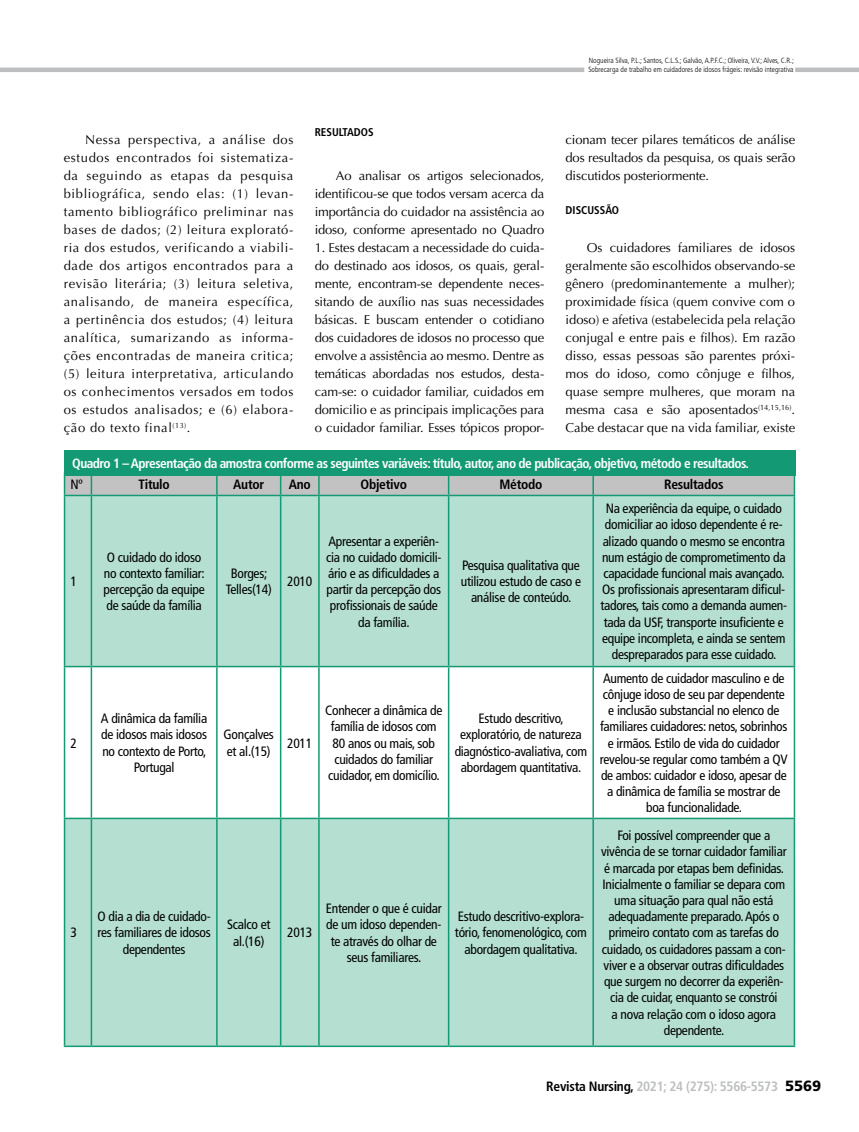
<style>
.page{position:relative;width:859px;height:1132px;background:#fff}
.page>*{position:absolute;margin:0;border:0;box-sizing:border-box;transform-origin:0 0}
.t1{font:condensed 13.5px/16.2px "Frutiger LT Std";letter-spacing:-.02em;color:#000;text-align:center}
.t2{font:700 condensed 13.5px "Frutiger LT Std";letter-spacing:-.04em;color:#fff}
.t3{font:700 condensed 13.5px "Frutiger LT Std";letter-spacing:-.02em;color:#bcbec0}
.t4{font:700 condensed 13.5px "Frutiger LT Std";letter-spacing:-.02em;color:#000}
.t5{font:12.9px/18px "Optima LT Std";letter-spacing:-.01em;color:#000;text-align:justify}
.t6{font:700 condensed 11.25px "Frutiger LT Std";color:#000}
.t7{font:300 condensed 7.5px/9px "Frutiger LT Std";color:#000}
.s1{color:#000}
.s2{font-weight:900;font-stretch:normal;font-size:14.85px;color:#000}
</style>
<div class="page">
<hr style="left:0;top:68px;width:584px;height:4px;background:#bcbec0">
<hr style="left:795px;top:68px;width:64px;height:4px;background:#bcbec0">
<div style="left:65px;top:496px;width:729px;height:549px;background:#b4dfd1"></div>
<svg style="left:65px;top:667px;width:729px;height:150px"></svg>
<div style="left:64px;top:476px;width:731px;height:18px;background:#c2c2c2"></div>
<hr style="left:64px;top:494px;width:27px;height:2px;background:#139a74">
<hr style="left:64px;top:496px;width:1px;height:169px;background:#139a74">
<hr style="left:91px;top:494px;width:126px;height:2px;background:#139a74">
<hr style="left:91px;top:496px;width:1px;height:169px;background:#139a74">
<hr style="left:217px;top:494px;width:64px;height:2px;background:#139a74">
<hr style="left:216px;top:496px;width:2px;height:169px;background:#139a74">
<hr style="left:281px;top:494px;width:38px;height:2px;background:#139a74">
<hr style="left:280px;top:496px;width:1px;height:169px;background:#139a74">
<hr style="left:319px;top:494px;width:130px;height:2px;background:#139a74">
<hr style="left:318px;top:496px;width:2px;height:169px;background:#139a74">
<hr style="left:449px;top:494px;width:144px;height:2px;background:#139a74">
<hr style="left:448px;top:496px;width:1px;height:169px;background:#139a74">
<hr style="left:593px;top:494px;width:202px;height:2px;background:#139a74">
<hr style="left:592px;top:496px;width:2px;height:169px;background:#139a74">
<hr style="left:794px;top:496px;width:1px;height:169px;background:#139a74">
<hr style="left:64px;top:665px;width:27px;height:2px;background:#139a74">
<hr style="left:64px;top:667px;width:1px;height:150px;background:#139a74">
<hr style="left:91px;top:665px;width:126px;height:2px;background:#139a74">
<hr style="left:91px;top:667px;width:1px;height:150px;background:#139a74">
<hr style="left:217px;top:665px;width:64px;height:2px;background:#139a74">
<hr style="left:216px;top:667px;width:2px;height:150px;background:#139a74">
<hr style="left:281px;top:665px;width:38px;height:2px;background:#139a74">
<hr style="left:280px;top:667px;width:1px;height:150px;background:#139a74">
<hr style="left:319px;top:665px;width:130px;height:2px;background:#139a74">
<hr style="left:318px;top:667px;width:2px;height:150px;background:#139a74">
<hr style="left:449px;top:665px;width:144px;height:2px;background:#139a74">
<hr style="left:448px;top:667px;width:1px;height:150px;background:#139a74">
<hr style="left:593px;top:665px;width:202px;height:2px;background:#139a74">
<hr style="left:592px;top:667px;width:2px;height:150px;background:#139a74">
<hr style="left:794px;top:667px;width:1px;height:150px;background:#139a74">
<svg style="left:64px;top:817px;width:27px;height:1px"></svg>
<hr style="left:64px;top:818px;width:1px;height:227px;background:#139a74">
<hr style="left:91px;top:817px;width:126px;height:1px;background:#139a74">
<hr style="left:91px;top:818px;width:1px;height:227px;background:#139a74">
<hr style="left:217px;top:817px;width:64px;height:1px;background:#139a74">
<hr style="left:216px;top:818px;width:2px;height:227px;background:#139a74">
<hr style="left:281px;top:817px;width:38px;height:1px;background:#139a74">
<hr style="left:280px;top:818px;width:1px;height:227px;background:#139a74">
<hr style="left:319px;top:817px;width:130px;height:1px;background:#139a74">
<hr style="left:318px;top:818px;width:2px;height:227px;background:#139a74">
<hr style="left:449px;top:817px;width:144px;height:1px;background:#139a74">
<hr style="left:448px;top:818px;width:1px;height:227px;background:#139a74">
<hr style="left:593px;top:817px;width:202px;height:1px;background:#139a74">
<hr style="left:592px;top:818px;width:2px;height:227px;background:#139a74">
<hr style="left:794px;top:818px;width:1px;height:227px;background:#139a74">
<svg style="left:64px;top:1045px;width:27px;height:1px"></svg>
<hr style="left:91px;top:1045px;width:126px;height:1px;background:#139a74">
<hr style="left:217px;top:1045px;width:64px;height:1px;background:#139a74">
<hr style="left:281px;top:1045px;width:38px;height:1px;background:#139a74">
<hr style="left:319px;top:1045px;width:130px;height:1px;background:#139a74">
<hr style="left:449px;top:1045px;width:144px;height:1px;background:#139a74">
<hr style="left:593px;top:1045px;width:202px;height:1px;background:#139a74">
<div style="left:64px;top:450px;width:731px;height:26px;background:#139a74"></div>
<p class="t5" style="left:64px;top:131px;width:231px;text-indent:21px">Nessa perspectiva, a análise dos estudos encontrados foi sistematiza&shy;da seguindo as etapas da pesquisa bibliográfica, sendo elas: (1) levan&shy;tamento bibliográfico preliminar nas bases de dados; (2) leitura explorató&shy;ria dos estudos, verificando a viabili&shy;dade dos artigos encontrados para a revisão literária; (3) leitura seletiva, analisando, de maneira específica, a pertinência dos estudos; (4) leitura analítica, sumarizando as informa&shy;ções encontradas de maneira critica; (5) leitura interpretativa, articulando os conhecimentos versados em todos os estudos analisados; e (6) elabora&shy;ção do texto final<sup>(13)</sup>.</p>
<p class="t6" style="left:315px;top:125px;width:61px">RESULTADOS</p>
<p class="t5" style="left:315px;top:167px;width:231px;text-indent:21px">Ao analisar os artigos selecionados, identificou-se que todos versam acerca da importância do cuidador na assistência ao idoso, conforme apresentado no Quadro</p>
<p class="t5" style="left:315px;top:239px;width:231px">1. Estes destacam a necessidade do cuida&shy;do destinado aos idosos, os quais, geral&shy;mente, encontram-se dependente neces&shy;sitando de auxílio nas suas necessidades básicas. E buscam entender o cotidiano dos cuidadores de idosos no processo que envolve a assistência ao mesmo. Dentre as temáticas abordadas nos estudos, desta&shy;cam-se: o cuidador familiar, cuidados em domicilio e as principais implicações para o cuidador familiar. Esses tópicos propor-</p>
<p class="t7" style="left:588px;top:56px;width:207px">Nogueira Silva, P.L.; Santos, C.L.S.; Galvão, A.P.F.C.; Oliveira, V.V.; Alves, C.R.;<br>Sobrecarga de trabalho em cuidadores de idosos frágeis: revisão integrativa</p>
<p class="t5" style="left:566px;top:131px;width:231px">cionam tecer pilares temáticos de análise dos resultados da pesquisa, os quais serão discutidos posteriormente.</p>
<p class="t6" style="left:566px;top:204px;width:55px">DISCUSSÃO</p>
<p class="t5" style="left:566px;top:239px;width:231px;text-indent:21px">Os cuidadores familiares de idosos geralmente são escolhidos observando-se gênero (predominantemente a mulher); proximidade física (quem convive com o idoso) e afetiva (estabelecida pela relação conjugal e entre pais e filhos). Em razão disso, essas pessoas são parentes próxi&shy;mos do idoso, como cônjuge e filhos, quase sempre mulheres, que moram na mesma casa e são aposentados<sup>(14,15,16)</sup>.<br>Cabe destacar que na vida familiar, existe</p>
<p class="t2" style="left:72px;top:455px;width:678px">Quadro 1 – Apresentação da amostra conforme as seguintes variáveis: título, autor, ano de publicação, objetivo, método e resultados.</p>
<p class="t1" style="left:71px;top:476px;width:14px">Nº</p>
<p class="t4" style="left:139px;top:476px;width:33px">Titulo</p>
<p class="t4" style="left:233px;top:476px;width:32px">Autor</p>
<p class="t4" style="left:289px;top:476px;width:23px">Ano</p>
<p class="t4" style="left:361px;top:476px;width:48px">Objetivo</p>
<p class="t4" style="left:499px;top:476px;width:44px">Método</p>
<p class="t4" style="left:664px;top:476px;width:61px">Resultados</p>
<p class="t1" style="left:71px;top:573px;width:8px">1</p>
<p class="t1" style="left:71px;top:734px;width:8px">2</p>
<p class="t1" style="left:71px;top:924px;width:8px">3</p>
<p class="t1" style="left:104px;top:549px;width:103px;text-align:left">O cuidado do idoso no contexto familiar: percepção da equipe de saúde da família</p>
<p class="t1" style="left:226px;top:565px;width:48px">Borges;<br>Telles(14)</p>
<p class="t1" style="left:287px;top:573px;width:27px">2010</p>
<p class="t1" style="left:326px;top:532px;width:117px">Apresentar a experiên&shy;cia no cuidado domicili&shy;ário e as dificuldades a partir da percepção dos profissionais de saúde da família.</p>
<p class="t1" style="left:461px;top:557px;width:122px">Pesquisa qualitativa que utilizou estudo de caso e análise de conteúdo.</p>
<p class="t1" style="left:101px;top:710px;width:108px">A dinâmica da família de idosos mais idosos no contexto de Porto,<br>Portugal</p>
<p class="t1" style="left:224px;top:726px;width:52px;text-align:left">Gonçalves et al.(15)</p>
<p class="t1" style="left:287px;top:734px;width:27px">2011</p>
<p class="t1" style="left:325px;top:702px;width:119px">Conhecer a dinâmica de família de idosos com<br>80 anos ou mais, sob cuidados do familiar cuidador, em domicílio.</p>
<p class="t1" style="left:455px;top:710px;width:134px">Estudo descritivo, exploratório, de natureza diagnóstico-avaliativa, com abordagem quantitativa.</p>
<p class="t1" style="left:97px;top:908px;width:115px">O dia a dia de cuidado&shy;res familiares de idosos dependentes</p>
<p class="t1" style="left:227px;top:916px;width:45px">Scalco et al.(16)</p>
<p class="t1" style="left:287px;top:924px;width:27px">2013</p>
<p class="t1" style="left:326px;top:900px;width:117px">Entender o que é cuidar de um idoso dependen&shy;te através do olhar de seus familiares.</p>
<p class="t1" style="left:455px;top:908px;width:133px">Estudo descritivo-explora&shy;tório, fenomenológico, com abordagem qualitativa.</p>
<p class="t1" style="left:600px;top:500px;width:188px">Na experiência da equipe, o cuidado domiciliar ao idoso dependente é re&shy;alizado quando o mesmo se encontra num estágio de comprometimento da capacidade funcional mais avançado.<br>Os profissionais apresentaram dificul&shy;tadores, tais como a demanda aumen&shy;tada da USF, transporte insuficiente e equipe incompleta, e ainda se sentem despreparados para esse cuidado.</p>
<p class="t1" style="left:600px;top:669px;width:189px">Aumento de cuidador masculino e de cônjuge idoso de seu par dependente e inclusão substancial no elenco de familiares cuidadores: netos, sobrinhos e irmãos. Estilo de vida do cuidador revelou-se regular como também a QV de ambos: cuidador e idoso, apesar de a dinâmica de família se mostrar de boa funcionalidade.</p>
<p class="t1" style="left:601px;top:827px;width:187px">Foi possível compreender que a vivência de se tornar cuidador familiar é marcada por etapas bem definidas.<br>Inicialmente o familiar se depara com uma situação para qual não está adequadamente preparado. Após o primeiro contato com as tarefas do cuidado, os cuidadores passam a con&shy;viver e a observar outras dificuldades que surgem no decorrer da experiên&shy;cia de cuidar, enquanto se constrói<br>a nova relação com o idoso agora dependente.</p>
<p class="t3" style="left:546px;top:1077px;width:276px"><span class="s1">Revista Nursing,</span> 2021; 24 (275): 5566-5573 <span class="s2">5569</span></p>
</div>
